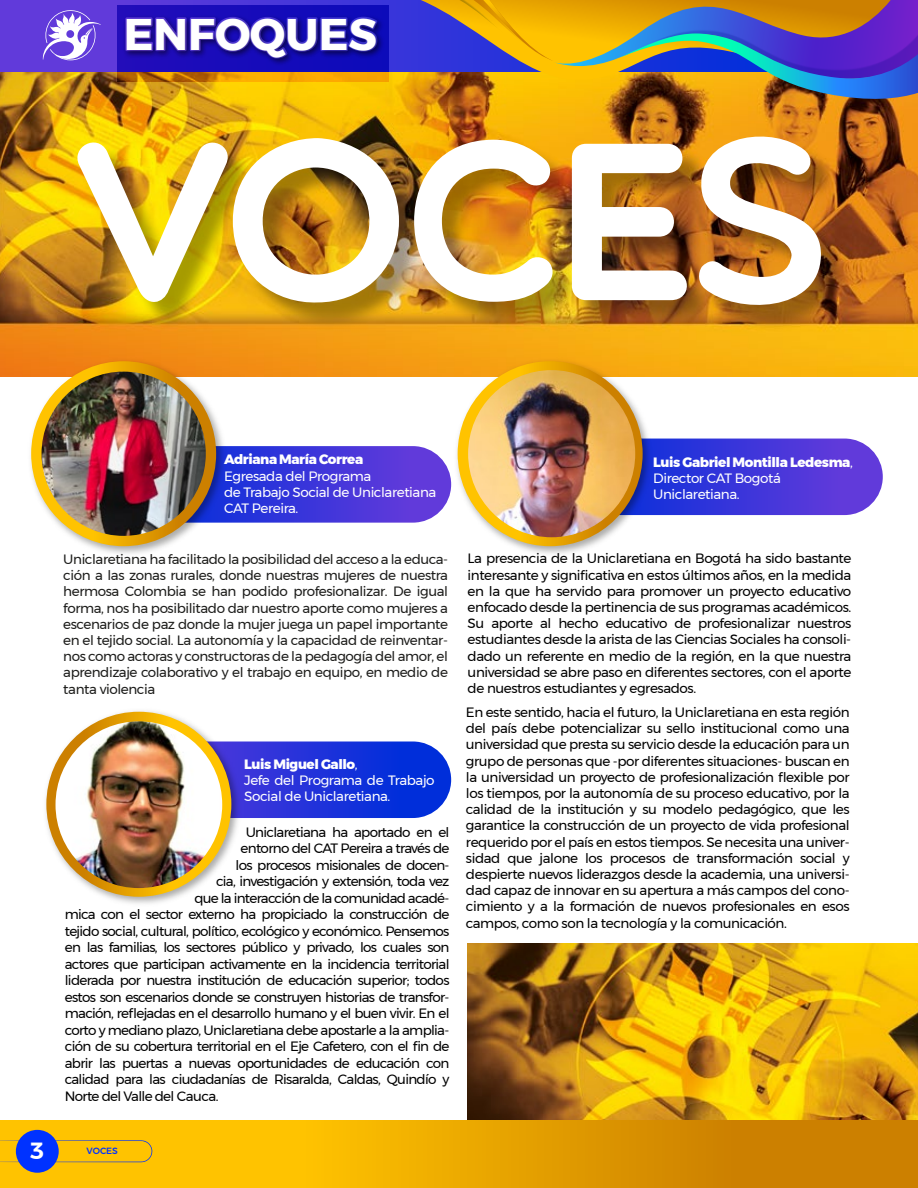
<style>
.page{position:relative;width:918px;height:1188px;background:#fff}
.page>*{position:absolute;margin:0;border:0;box-sizing:border-box;transform-origin:0 0}
.t1{font:226.05px "Multicolore";letter-spacing:-.03em;color:#fff}
.t2{font:700 44.1px "Montserrat";color:#fff}
.t3{font:600 23.4px "Montserrat";color:#fff}
.t4{font:13.5px/16.2px "Montserrat";letter-spacing:-.05em;color:#000;text-align:justify}
.t5{font:13.5px/16.2px "Montserrat";letter-spacing:-.03em;color:#1d1d1b;text-align:justify}
.t6{font:13.5px/16.2px "Montserrat";letter-spacing:-.03em;color:#fff}
.t7{font:800 13.5px "Montserrat";letter-spacing:-.03em;color:#fff}
.t8{font:500 9px "Montserrat";color:#0032ff}
.s1{font-weight:800}
</style>
<div class="page">
<img style="left:468px;top:943px;width:450px;height:178px">
<img style="left:0;top:71px;width:918px;height:306px">
<div style="left:0;top:1121px;width:918px;height:67px;background:linear-gradient(to right,#ffd400,#c67800)"></div>
<svg style="left:0;top:1140px;width:152px;height:22px;background:#f2bb0c"></svg>
<div style="left:16px;top:1130px;width:43px;height:43px;background:#0032ff;border-radius:50%"></div>
<svg style="left:108px;top:446px;width:343px;height:77px;background:#4437da"></svg>
<img style="left:25px;top:355px;width:203px;height:199px">
<svg style="left:31px;top:361px;width:185px;height:185px;background:#e4a304"></svg>
<img style="left:42px;top:372px;width:164px;height:164px;border-radius:82px">
<svg style="left:540px;top:439px;width:343px;height:76px;background:#4236da"></svg>
<img style="left:452px;top:374px;width:203px;height:180px">
<svg style="left:458px;top:361px;width:185px;height:185px;background:#e7a605"></svg>
<img style="left:468px;top:370px;width:167px;height:167px;border-radius:84px">
<svg style="left:108px;top:741px;width:343px;height:77px;background:#1932da"></svg>
<img style="left:46px;top:711px;width:197px;height:193px">
<svg style="left:46px;top:712px;width:185px;height:185px;background:#e6a507"></svg>
<img style="left:56px;top:721px;width:166px;height:167px;border-radius:83px">
<svg style="left:0;top:0;width:421px;height:71px;background:#5137d9"></svg>
<svg style="left:421px;top:0;width:497px;height:102px;background:#937960"></svg>
<img style="left:118px;top:6px;width:271px;height:75px">
<img style="left:119px;top:7px;width:268px;height:73px">
<svg style="left:43px;top:9px;width:58px;height:51px"></svg>
<img style="left:71px;top:108px;width:783px;height:266px">
<h2 class="t2" style="left:124px;top:-1px;width:255px">ENFOQUES</h2>
<h1 class="t1" style="left:72px;top:85px;width:761px">VOCES</h1>
<p class="t7" style="left:224px;top:449px;width:141px">Adriana María Correa</p>
<p class="t6" style="left:224px;top:467px;width:214px">Egresada del Programa<br>de Trabajo Social de Uniclaretiana<br>CAT Pereira.</p>
<p class="t5" style="left:63px;top:551px;width:386px">Uniclaretiana ha facilitado la posibilidad del acceso a la educa&shy;ción a las zonas rurales, donde nuestras mujeres de nuestra hermosa Colombia se han podido profesionalizar. De igual forma, nos ha posibilitado dar nuestro aporte como mujeres a escenarios de paz donde la mujer juega un papel importante en el tejido social. La autonomía y la capacidad de reinventar&shy;nos como actoras y constructoras de la pedagogía del amor, el aprendizaje colaborativo y el trabajo en equipo, en medio de tanta violencia</p>
<p class="t6" style="left:244px;top:756px;width:192px"><span class="s1">Luis Miguel Gallo</span>,<br>Jefe del Programa de Trabajo<br>Social de Uniclaretiana.</p>
<p class="t4" style="left:246px;top:824px;width:205px">Uniclaretiana ha aportado en el</p>
<p class="t4" style="left:241px;top:840px;width:210px">entorno del CAT Pereira a través de</p>
<p class="t4" style="left:236px;top:857px;width:216px">los procesos misionales de docen-</p>
<p class="t4" style="left:216px;top:873px;width:235px">cia, investigación y extensión, toda vez</p>
<p class="t4" style="left:194px;top:890px;width:257px">que la interacción de la comunidad acadé-</p>
<p class="t4" style="left:65px;top:906px;width:386px">mica con el sector externo ha propiciado la construcción de</p>
<p class="t4" style="left:65px;top:923px;width:386px">tejido social, cultural, político, ecológico y económico. Pensemos</p>
<p class="t4" style="left:65px;top:939px;width:386px">en las familias, los sectores público y privado, los cuales son</p>
<p class="t4" style="left:65px;top:956px;width:386px">actores que participan activamente en la incidencia territorial</p>
<p class="t4" style="left:65px;top:972px;width:386px">liderada por nuestra institución de educación superior; todos</p>
<p class="t4" style="left:65px;top:989px;width:386px">estos son escenarios donde se construyen historias de transfor-</p>
<p class="t4" style="left:65px;top:1005px;width:386px">mación, reflejadas en el desarrollo humano y el buen vivir. En el</p>
<p class="t4" style="left:65px;top:1022px;width:386px">corto y mediano plazo, Uniclaretiana debe apostarle a la amplia-</p>
<p class="t4" style="left:65px;top:1038px;width:386px">ción de su cobertura territorial en el Eje Cafetero, con el fin de</p>
<p class="t4" style="left:65px;top:1055px;width:386px">abrir las puertas a nuevas oportunidades de educación con</p>
<p class="t4" style="left:65px;top:1071px;width:386px">calidad para las ciudadanías de Risaralda, Caldas, Quindío y</p>
<p class="t4" style="left:65px;top:1088px;width:155px">Norte del Valle del Cauca.</p>
<h3 class="t3" style="left:30px;top:1132px;width:15px">3</h3>
<p class="t8" style="left:86px;top:1144px;width:33px">VOCES</p>
<p class="t6" style="left:653px;top:454px;width:201px"><span class="s1">Luis Gabriel Montilla Ledesma</span>,<br>Director CAT Bogotá<br>Uniclaretiana.</p>
<p class="t4" style="left:468px;top:550px;width:385px">La presencia de la Uniclaretiana en Bogotá ha sido bastante interesante y significativa en estos últimos años, en la medida en la que ha servido para promover un proyecto educativo enfocado desde la pertinencia de sus programas académicos.<br>Su aporte al hecho educativo de profesionalizar nuestros estudiantes desde la arista de las Ciencias Sociales ha consoli&shy;dado un referente en medio de la región, en la que nuestra universidad se abre paso en diferentes sectores, con el aporte de nuestros estudiantes y egresados.</p>
<p class="t4" style="left:466px;top:704px;width:385px">En este sentido, hacia el futuro, la Uniclaretiana en esta región del país debe potencializar su sello institucional como una universidad que presta su servicio desde la educación para un grupo de personas que -por diferentes situaciones- buscan en la universidad un proyecto de profesionalización flexible por los tiempos, por la autonomía de su proceso educativo, por la calidad de la institución y su modelo pedagógico, que les garantice la construcción de un proyecto de vida profesional requerido por el país en estos tiempos. Se necesita una univer&shy;sidad que jalone los procesos de transformación social y despierte nuevos liderazgos desde la academia, una universi&shy;dad capaz de innovar en su apertura a más campos del cono&shy;cimiento y a la formación de nuevos profesionales en esos campos, como son la tecnología y la comunicación.</p>
</div>
